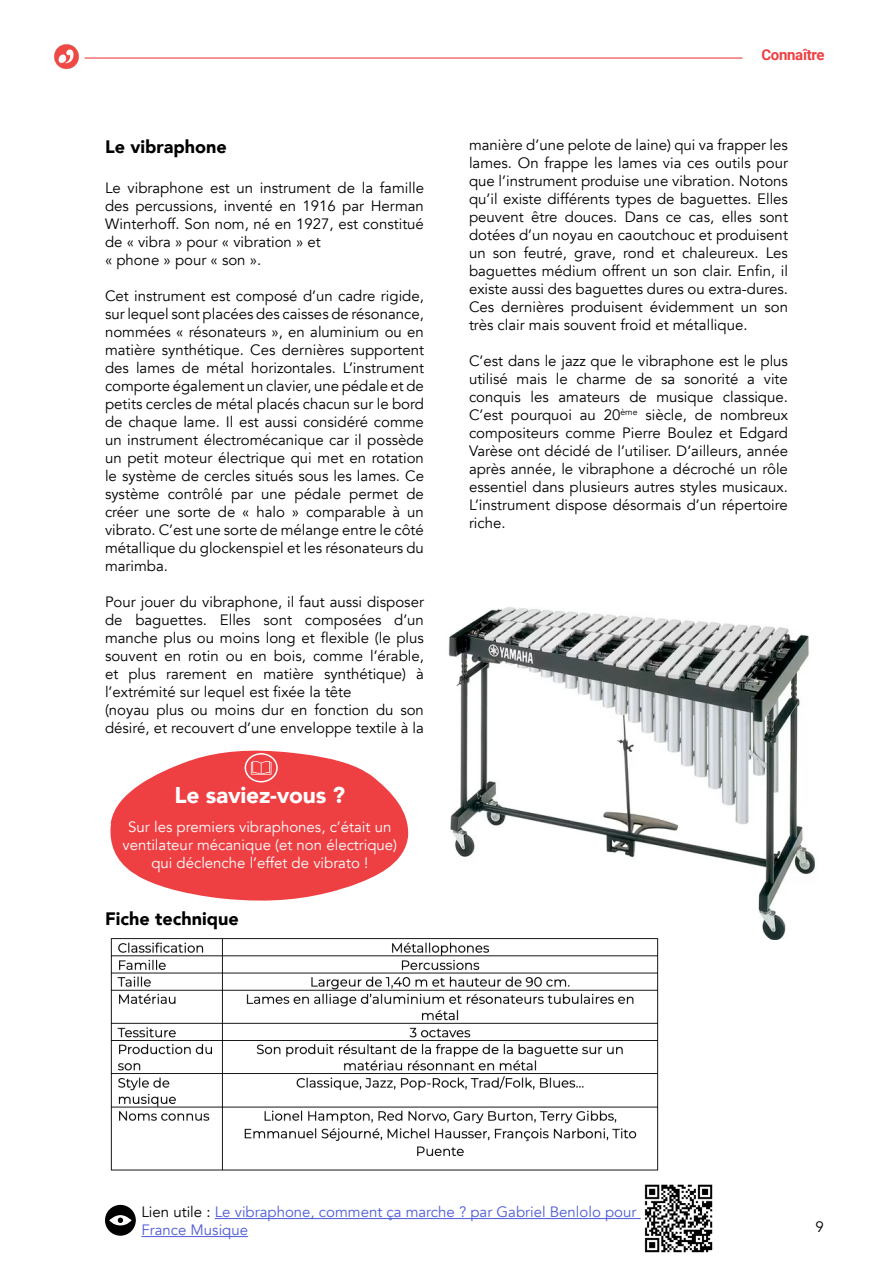
<style>
.page{position:relative;width:893px;height:1263px;background:#fff}
.page>*{position:absolute;margin:0;border:0;box-sizing:border-box;transform-origin:0 0}
.t1{font:900 22.8px "Avenir";letter-spacing:-.01em;color:#fff}
.t2{font:900 18px "Avenir";color:#000}
.t3{font:15px/18px "Avenir";color:#000;text-align:justify}
.t4{font:15px/18px "Avenir";color:#fff;text-align:center}
.t5{font:15px/18px "Avenir";color:#4f5cd6}
.t6{font:700 15px "Roboto";letter-spacing:-.02em;color:#ee4043}
.s1{color:#000}
</style>
<div class="page">
<img style="left:448px;top:608px;width:368px;height:331px">
<img style="left:110px;top:935px;width:554px;height:236px">
<svg style="left:110px;top:750px;width:299px;height:151px;fill:#ee4043"></svg>
<div style="left:245px;top:753px;width:33px;height:29px;border:2px solid #fff;border-radius:50%"></div>
<svg style="left:251px;top:760px;width:20px;height:15px"></svg>
<hr style="left:215px;top:1218px;width:426px;height:1px;background:#4f5cd6">
<hr style="left:141px;top:1236px;width:107px;height:1px;background:#4f5cd6">
<div style="left:105px;top:1205px;width:31px;height:31px;background:#000;border-radius:50%"></div>
<svg style="left:109px;top:1215px;width:23px;height:10px"></svg>
<svg style="left:118px;top:1217px;width:5px;height:6px"></svg>
<img style="left:644px;top:1184px;width:69px;height:69px">
<hr style="left:85px;top:57px;width:657px;height:2px;background:#ee4043">
<img style="left:54px;top:44px;width:32px;height:26px">
<p class="t2" style="left:105px;top:131px;width:123px">Le vibraphone</p>
<p class="t3" style="left:105px;top:179px;width:320px;text-align:left">Le vibraphone est un instrument de la famille des percussions, inventé en 1916 par Herman Winterhoff. Son nom, né en 1927, est constitué de « vibra » pour « vibration » et<br>« phone » pour « son ».</p>
<p class="t3" style="left:105px;top:287px;width:321px">Cet instrument est composé d’un cadre rigide, sur lequel sont placées des caisses de résonance, nommées « résonateurs », en aluminium ou en matière synthétique. Ces dernières supportent des lames de métal horizontales. L’instrument comporte également un clavier, une pédale et de petits cercles de métal placés chacun sur le bord de chaque lame. Il est aussi considéré comme un instrument électromécanique car il possède un petit moteur électrique qui met en rotation le système de cercles situés sous les lames. Ce système contrôlé par une pédale permet de créer une sorte de « halo » comparable à un vibrato. C’est une sorte de mélange entre le côté métallique du glockenspiel et les résonateurs du marimba.</p>
<p class="t3" style="left:105px;top:593px;width:320px;text-align:left">Pour jouer du vibraphone, il faut aussi disposer de baguettes. Elles sont composées d’un manche plus ou moins long et flexible (le plus souvent en rotin ou en bois, comme l’érable, et plus rarement en matière synthétique) à l’extrémité sur lequel est fixée la tête<br>(noyau plus ou moins dur en fonction du son désiré, et recouvert d’une enveloppe textile à la</p>
<h1 class="t1" style="left:174px;top:776px;width:172px">Le saviez-vous ?</h1>
<p class="t4" style="left:122px;top:818px;width:276px">Sur les premiers vibraphones, c’était un ventilateur mécanique (et non électrique) qui déclenche l’effet de vibrato !</p>
<p class="t2" style="left:105px;top:903px;width:135px">Fiche technique</p>
<p class="t6" style="left:761px;top:44px;width:65px">Connaître</p>
<p class="t3" style="left:469px;top:136px;width:320px">manière d’une pelote de laine) qui va frapper les lames. On frappe les lames via ces outils pour que l’instrument produise une vibration. Notons qu’il existe différents types de baguettes. Elles peuvent être douces. Dans ce cas, elles sont dotées d’un noyau en caoutchouc et produisent un son feutré, grave, rond et chaleureux. Les baguettes médium offrent un son clair. Enfin, il existe aussi des baguettes dures ou extra-dures.<br>Ces dernières produisent évidemment un son très clair mais souvent froid et métallique.</p>
<p class="t3" style="left:469px;top:352px;width:321px">C’est dans le jazz que le vibraphone est le plus utilisé mais le charme de sa sonorité a vite conquis les amateurs de musique classique.<br>C’est pourquoi au 20<sup>ème</sup> siècle, de nombreux compositeurs comme Pierre Boulez et Edgard Varèse ont décidé de l’utiliser. D’ailleurs, année après année, le vibraphone a décroché un rôle essentiel dans plusieurs autres styles musicaux.<br>L’instrument dispose désormais d’un répertoire riche.</p>
<p class="t5" style="left:141px;top:1203px;width:497px"><span class="s1">Lien utile :</span> Le vibraphone, comment ça marche ? par Gabriel Benlolo pour<br>France Musique</p>
<p class="t3" style="left:815px;top:1218px;width:10px">9</p>
</div>
